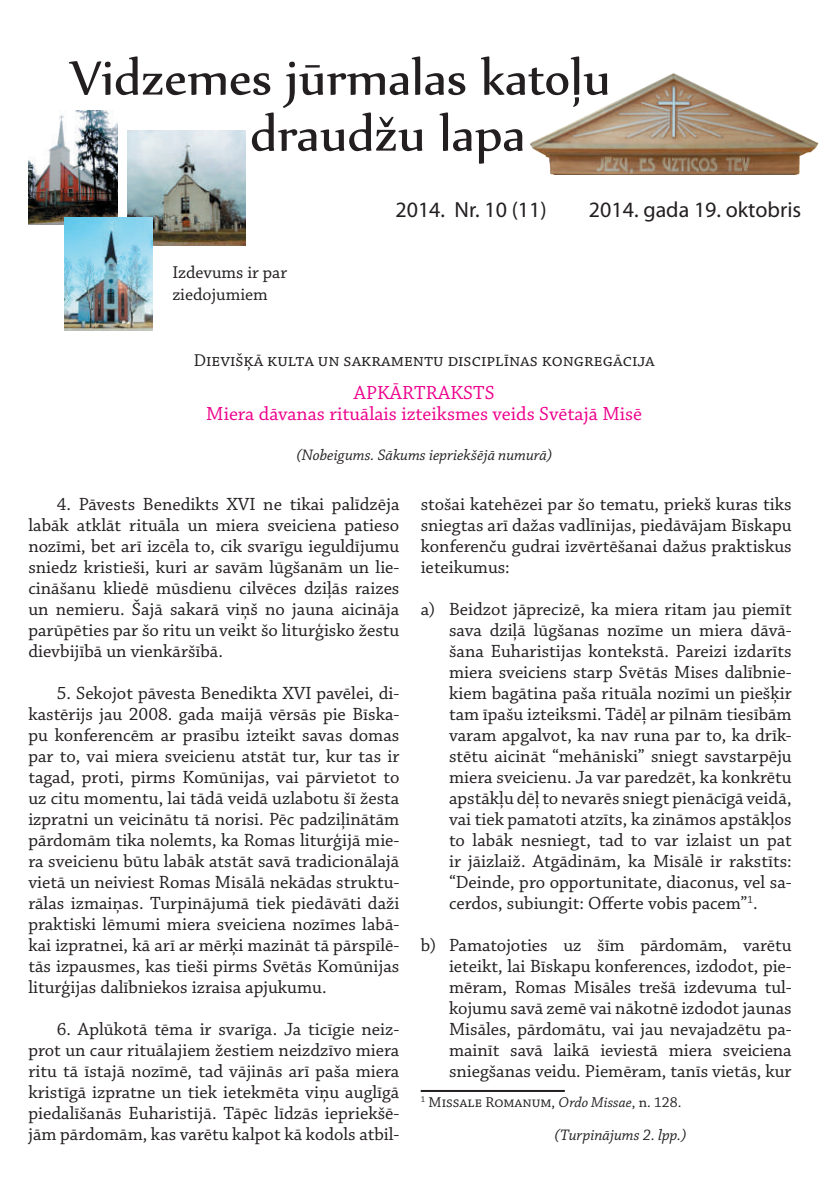
<style>
.page{position:relative;width:840px;height:1191px;background:#fff}
.page>*{position:absolute;margin:0;border:0;box-sizing:border-box;transform-origin:0 0}
.t1{font:58px/56px "Nyala";color:#231f20}
.t2{font:22px "Myriad Pro";color:#231f20}
.t3{font:20px/21px "Chaparral Pro";letter-spacing:.01em;color:#ed028c;text-align:center}
.t4{font:18.6px/21px "Chaparral Pro";color:#231f20;text-align:justify}
.t5{font:18px/21.6px "Chaparral Pro";color:#231f20}
.t6{font:italic 16px "Chaparral Pro";color:#231f20}
.t7{font:15px "Chaparral Pro";color:#231f20}
.s1{font-style:italic}
</style>
<div class="page">
<hr style="left:420px;top:1090px;width:144px;height:2px;background:#231f20">
<img style="left:530px;top:73px;width:289px;height:101px">
<img style="left:28px;top:110px;width:90px;height:114px">
<img style="left:127px;top:131px;width:118px;height:115px">
<img style="left:65px;top:217px;width:87px;height:113px">
<h1 class="t1" style="left:250px;top:48px;width:362px;text-indent:-180px">Vidzemes jūrmalas katoļu draudžu lapa</h1>
<p class="t5" style="left:172px;top:262px;width:116px">Izdevums ir par ziedojumiem</p>
<p class="t2" style="left:395px;top:196px;width:153px">2014. Nr. 10 (11)</p>
<p class="t2" style="left:588px;top:196px;width:214px">2014. gada 19. oktobris</p>
<p class="t5" style="left:193px;top:350px;width:462px">Dievišķā kulta un sakramentu disciplīnas kongregācija</p>
<p class="t3" style="left:206px;top:383px;width:437px">Apkārtraksts<br>Miera dāvanas rituālais izteiksmes veids Svētajā Misē</p>
<p class="t6" style="left:296px;top:446px;width:257px">(Nobeigums. Sākums iepriekšējā numurā)</p>
<p class="t4" style="left:28px;top:494px;width:372px;text-indent:28px">4. Pāvests Benedikts XVI ne tikai palīdzēja labāk atklāt rituāla un miera sveiciena patieso nozīmi, bet arī izcēla to, cik svarīgu ieguldījumu sniedz kristieši, kuri ar savām lūgšanām un lie&shy;cināšanu kliedē mūsdienu cilvēces dziļās raizes un nemieru. Šajā sakarā viņš no jauna aicināja parūpēties par šo ritu un veikt šo liturģisko žestu dievbijībā un vienkāršībā.</p>
<p class="t4" style="left:28px;top:683px;width:372px;text-indent:28px">5. Sekojot pāvesta Benedikta XVI pavēlei, di&shy;kastērijs jau 2008. gada maijā vērsās pie Bīska&shy;pu konferencēm ar prasību izteikt savas domas par to, vai miera sveicienu atstāt tur, kur tas ir tagad, proti, pirms Komūnijas, vai pārvietot to uz citu momentu, lai tādā veidā uzlabotu šī žesta izpratni un veicinātu tā norisi. Pēc padziļinātām pārdomām tika nolemts, ka Romas liturģijā mie&shy;ra sveicienu būtu labāk atstāt savā tradicionālajā vietā un neiviest Romas Misālā nekādas struktu&shy;rālas izmaiņas. Turpinājumā tiek piedāvāti daži praktiski lēmumi miera sveiciena nozīmes labā&shy;kai izpratnei, kā arī ar mērķi mazināt tā pārspīlē&shy;tās izpausmes, kas tieši pirms Svētās Komūnijas liturģijas dalībniekos izraisa apjukumu.</p>
<p class="t4" style="left:28px;top:1019px;width:372px;text-indent:28px">6. Aplūkotā tēma ir svarīga. Ja ticīgie neiz&shy;prot un caur rituālajiem žestiem neizdzīvo miera ritu tā īstajā nozīmē, tad vājinās arī paša miera kristīgā izpratne un tiek ietekmēta viņu auglīgā piedalīšanās Euharistijā. Tāpēc līdzās iepriekšē&shy;jām pārdomām, kas varētu kalpot kā kodols atbil-</p>
<p class="t4" style="left:420px;top:494px;width:372px">stošai katehēzei par šo tematu, priekš kuras tiks sniegtas arī dažas vadlīnijas, piedāvājam Bīskapu konferenču gudrai izvērtēšanai dažus praktiskus ieteikumus:</p>
<p class="t4" style="left:449px;top:599px;width:344px;text-indent:-28px">a) Beidzot jāprecizē, ka miera ritam jau piemīt sava dziļā lūgšanas nozīme un miera dāvā&shy;šana Euharistijas kontekstā. Pareizi izdarīts miera sveiciens starp Svētās Mises dalībnie&shy;kiem bagātina paša rituāla nozīmi un piešķir tam īpašu izteiksmi. Tādēļ ar pilnām tiesībām varam apgalvot, ka nav runa par to, ka drīk&shy;stētu aicināt “mehāniski” sniegt savstarpēju miera sveicienu. Ja var paredzēt, ka konkrētu apstākļu dēļ to nevarēs sniegt pienācīgā veidā, vai tiek pamatoti atzīts, ka zināmos apstākļos to labāk nesniegt, tad to var izlaist un pat ir jāizlaiž. Atgādinām, ka Misālē ir rakstīts: “Deinde, pro opportunitate, diaconus, vel sa&shy;cerdos, subiungit: Offerte vobis pacem”<sup>1</sup>.</p>
<p class="t4" style="left:449px;top:935px;width:344px;text-indent:-28px">b) Pamatojoties uz šīm pārdomām, varētu ieteikt, lai Bīskapu konferences, izdodot, pie&shy;mēram, Romas Misāles trešā izdevuma tul&shy;kojumu savā zemē vai nākotnē izdodot jaunas Misāles, pārdomātu, vai jau nevajadzētu pa&shy;mainīt savā laikā ieviestā miera sveiciena sniegšanas veidu. Piemēram, tanīs vietās, kur</p>
<p class="t7" style="left:420px;top:1094px;width:262px"><sup>1</sup> Missale Romanum, <span class="s1">Ordo Missae</span>, n. 128.</p>
<p class="t6" style="left:554px;top:1125px;width:133px">(Turpinājums 2. lpp.)</p>
</div>
